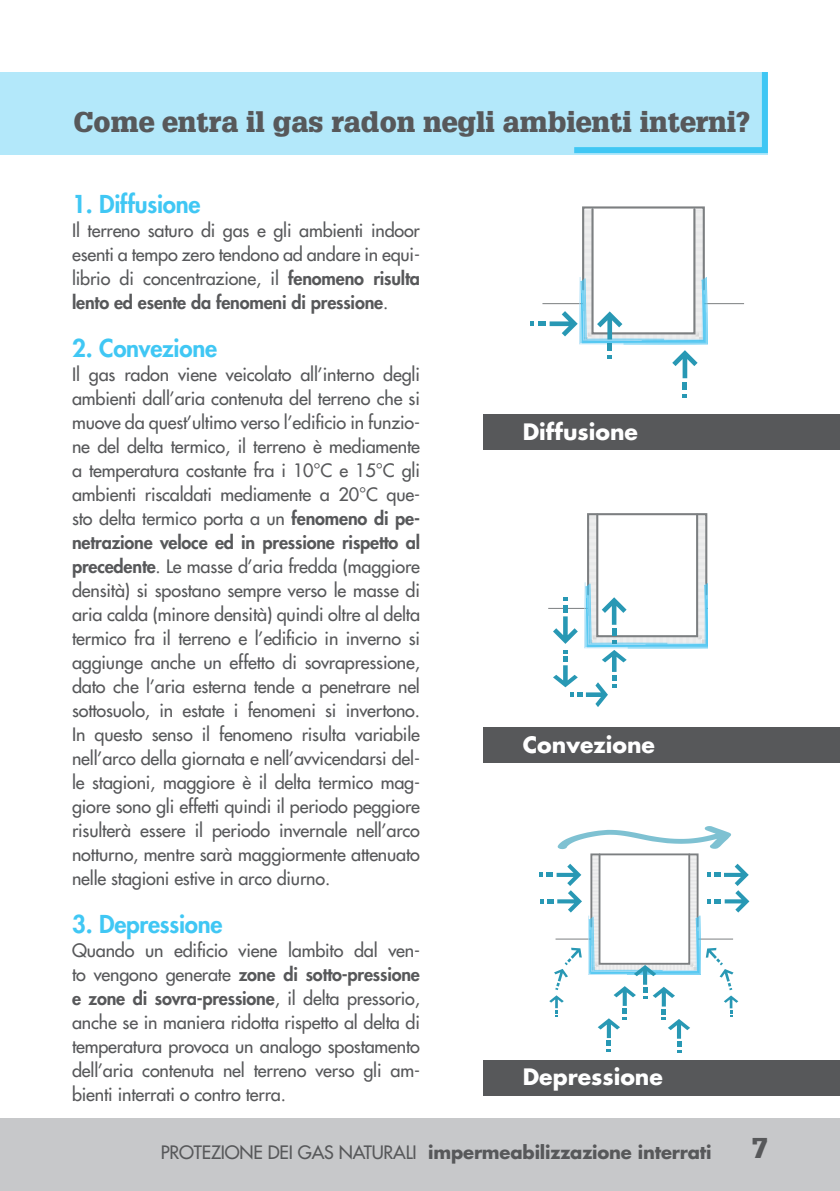
<style>
.page{position:relative;width:840px;height:1191px;background:#fff}
.page>*{position:absolute;margin:0;border:0;box-sizing:border-box;transform-origin:0 0}
.t1{font:900 28px "Glypha LT Std";color:#57585a}
.t2{font:800 24px "Futura Std";letter-spacing:-.01em;color:#40c7f4}
.t3{font:700 22px "Futura Std";color:#fff}
.t4{font:500 18px/24px "Futura Std";letter-spacing:-.01em;color:#57585a;text-align:justify}
.t5{font:700 18px "Futura Std";letter-spacing:-.01em;color:#57585a}
.s1{font-weight:800}
.s2{font-weight:500}
</style>
<div class="page">
<div style="left:0;top:1118px;width:839px;height:73px;background:#c7c8ca"></div>
<div style="left:0;top:72px;width:767px;height:82px;background:#b3e8fa"></div>
<svg style="left:568px;top:72px;width:200px;height:83px"></svg>
<div style="left:483px;top:414px;width:356px;height:36px;background:#57585a"></div>
<div style="left:581px;top:206px;width:123px;height:84px;border:2px solid #7c7f81"></div>
<hr style="left:703px;top:303px;width:40px;height:1px;background:#7c7f81">
<svg style="left:530px;top:209px;width:177px;height:189px"></svg>
<div style="left:483px;top:1059px;width:356px;height:36px;background:#57585a"></div>
<svg style="left:539px;top:826px;width:210px;height:226px"></svg>
<div style="left:483px;top:727px;width:356px;height:36px;background:#57585a"></div>
<hr style="left:548px;top:608px;width:39px;height:1px;background:#7c7f81">
<svg style="left:552px;top:514px;width:155px;height:193px"></svg>
<h1 class="t1" style="left:73px;top:105px;width:678px">Come entra il gas radon negli ambienti interni?</h1>
<h2 class="t2" style="left:72px;top:189px;width:130px">1. Diffusione</h2>
<p class="t4" style="left:72px;top:218px;width:349px">Il terreno saturo di gas e gli ambienti indoor esenti a tempo zero tendono ad andare in equi&shy;librio di concentrazione, il <span class="s1">fenomeno risulta lento ed esente da fenomeni di pressione</span>.</p>
<h2 class="t2" style="left:72px;top:333px;width:146px">2. Convezione</h2>
<p class="t4" style="left:72px;top:362px;width:349px">Il gas radon viene veicolato all’interno degli ambienti dall’aria contenuta del terreno che si muove da quest’ultimo verso l’edificio in funzio&shy;ne del delta termico, il terreno è mediamente a temperatura costante fra i 10°C e 15°C gli ambienti riscaldati mediamente a 20°C que&shy;sto delta termico porta a un <span class="s1">fenomeno di pe&shy;netrazione veloce ed in pressione rispetto al precedente</span>. Le masse d’aria fredda (maggiore densità) si spostano sempre verso le masse di aria calda (minore densità) quindi oltre al delta termico fra il terreno e l’edificio in inverno si aggiunge anche un effetto di sovrapressione, dato che l’aria esterna tende a penetrare nel sottosuolo, in estate i fenomeni si invertono.<br>In questo senso il fenomeno risulta variabile nell’arco della giornata e nell’avvicendarsi del&shy;le stagioni, maggiore è il delta termico mag&shy;giore sono gli effetti quindi il periodo peggiore risulterà essere il periodo invernale nell’arco notturno, mentre sarà maggiormente attenuato nelle stagioni estive in arco diurno.</p>
<h2 class="t2" style="left:72px;top:909px;width:152px">3. Depressione</h2>
<p class="t4" style="left:72px;top:938px;width:349px">Quando un edificio viene lambito dal ven&shy;to vengono generate <span class="s1">zone di sotto-pressione e zone di sovra-pressione</span>, il delta pressorio, anche se in maniera ridotta rispetto al delta di temperatura provoca un analogo spostamento dell’aria contenuta nel terreno verso gli am&shy;bienti interrati o contro terra.</p>
<p class="t3" style="left:522px;top:417px;width:117px">Diffusione</p>
<p class="t3" style="left:522px;top:730px;width:134px">Convezione</p>
<p class="t3" style="left:522px;top:1062px;width:142px">Depressione</p>
<p class="t5" style="left:161px;top:1140px;width:552px"><span class="s2">PROTEZIONE DEI GAS NATURALI</span> impermeabilizzazione interrati</p>
<h1 class="t1" style="left:751px;top:1130px;width:17px">7</h1>
</div>
